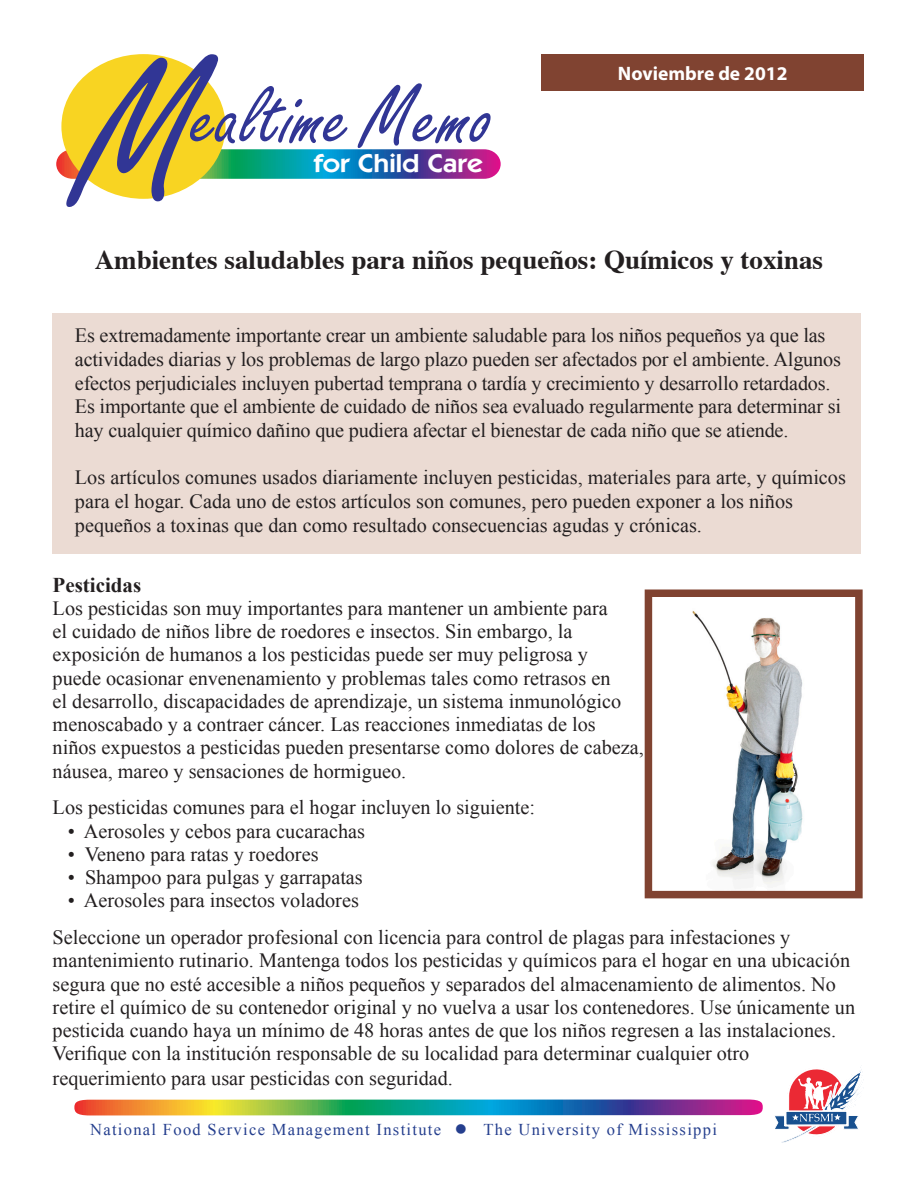
<style>
.page{position:relative;width:918px;height:1188px;background:#fff}
.page>*{position:absolute;margin:0;border:0;box-sizing:border-box;transform-origin:0 0}
.t1{font:700 27px "Times";color:#231f20}
.t2{font:600 25.8px "Itc Kabel";color:#fff;scale:1.1 1}
.t3{font:700 21px "Times New Roman";color:#231f20}
.t4{font:20.25px/23.2px "Times New Roman";color:#231f20}
.t5{font:700 19.5px "Myriad Pro";color:#fff}
.t6{font:16.5px "Times New Roman";letter-spacing:.08em;color:#253f8e}
</style>
<div class="page">
<div style="left:53px;top:313px;width:808px;height:241px;background:#ebdbd3"></div>
<svg style="left:775px;top:1067px;width:89px;height:76px"></svg>
<svg style="left:56px;top:54px;width:445px;height:153px"></svg>
<svg style="left:74px;top:1100px;width:689px;height:15px;background:#6b8477"></svg>
<div style="left:542px;top:54px;width:322px;height:37px;background:#804331"></div>
<img style="left:692px;top:611px;width:111px;height:274px">
<div style="left:645px;top:590px;width:218px;height:308px;border:8px solid #804331"></div>
<p class="t2" style="left:313px;top:148px;width:156px">for Child Care</p>
<p class="t5" style="left:618px;top:61px;width:171px">Noviembre de 2012</p>
<p class="t1" style="left:95px;top:234px;width:730px">Ambientes saludables para niños pequeños: Químicos y toxinas</p>
<p class="t4" style="left:75px;top:323px;width:768px;line-height:23.7px">Es extremadamente importante crear un ambiente saludable para los niños pequeños ya que las actividades diarias y los problemas de largo plazo pueden ser afectados por el ambiente. Algunos efectos perjudiciales incluyen pubertad temprana o tardía y crecimiento y desarrollo retardados.<br>Es importante que el ambiente de cuidado de niños sea evaluado regularmente para determinar si hay cualquier químico dañino que pudiera afectar el bienestar de cada niño que se atiende.</p>
<p class="t4" style="left:75px;top:465px;width:773px;line-height:24px">Los artículos comunes usados diariamente incluyen pesticidas, materiales para arte, y químicos para el hogar. Cada uno de estos artículos son comunes, pero pueden exponer a los niños pequeños a toxinas que dan como resultado consecuencias agudas y crónicas.</p>
<p class="t3" style="left:53px;top:570px;width:90px">Pesticidas</p>
<p class="t4" style="left:53px;top:596px;width:593px">Los pesticidas son muy importantes para mantener un ambiente para<br>el cuidado de niños libre de roedores e insectos. Sin embargo, la exposición de humanos a los pesticidas puede ser muy peligrosa y<br>puede ocasionar envenenamiento y problemas tales como retrasos en<br>el desarrollo, discapacidades de aprendizaje, un sistema inmunológico menoscabado y a contraer cáncer. Las reacciones inmediatas de los niños expuestos a pesticidas pueden presentarse como dolores de cabeza, náusea, mareo y sensaciones de hormigueo.</p>
<p class="t4" style="left:53px;top:796px;width:484px">Los pesticidas comunes para el hogar incluyen lo siguiente:</p>
<p class="t4" style="left:68px;top:819px;width:299px">• Aerosoles y cebos para cucarachas</p>
<p class="t4" style="left:68px;top:842px;width:252px">• Veneno para ratas y roedores</p>
<p class="t4" style="left:68px;top:865px;width:297px">• Shampoo para pulgas y garrapatas</p>
<p class="t4" style="left:68px;top:889px;width:293px">• Aerosoles para insectos voladores</p>
<p class="t4" style="left:53px;top:925px;width:804px">Seleccione un operador profesional con licencia para control de plagas para infestaciones y mantenimiento rutinario. Mantenga todos los pesticidas y químicos para el hogar en una ubicación segura que no esté accesible a niños pequeños y separados del almacenamiento de alimentos. No retire el químico de su contenedor original y no vuelva a usar los contenedores. Use únicamente un pesticida cuando haya un mínimo de 48 horas antes de que los niños regresen a las instalaciones.<br>Verifique con la institución responsable de su localidad para determinar cualquier otro requerimiento para usar pesticidas con seguridad.</p>
<p class="t6" style="left:90px;top:1118px;width:628px">National Food Service Management Institute ● The University of Mississippi</p>
</div>
